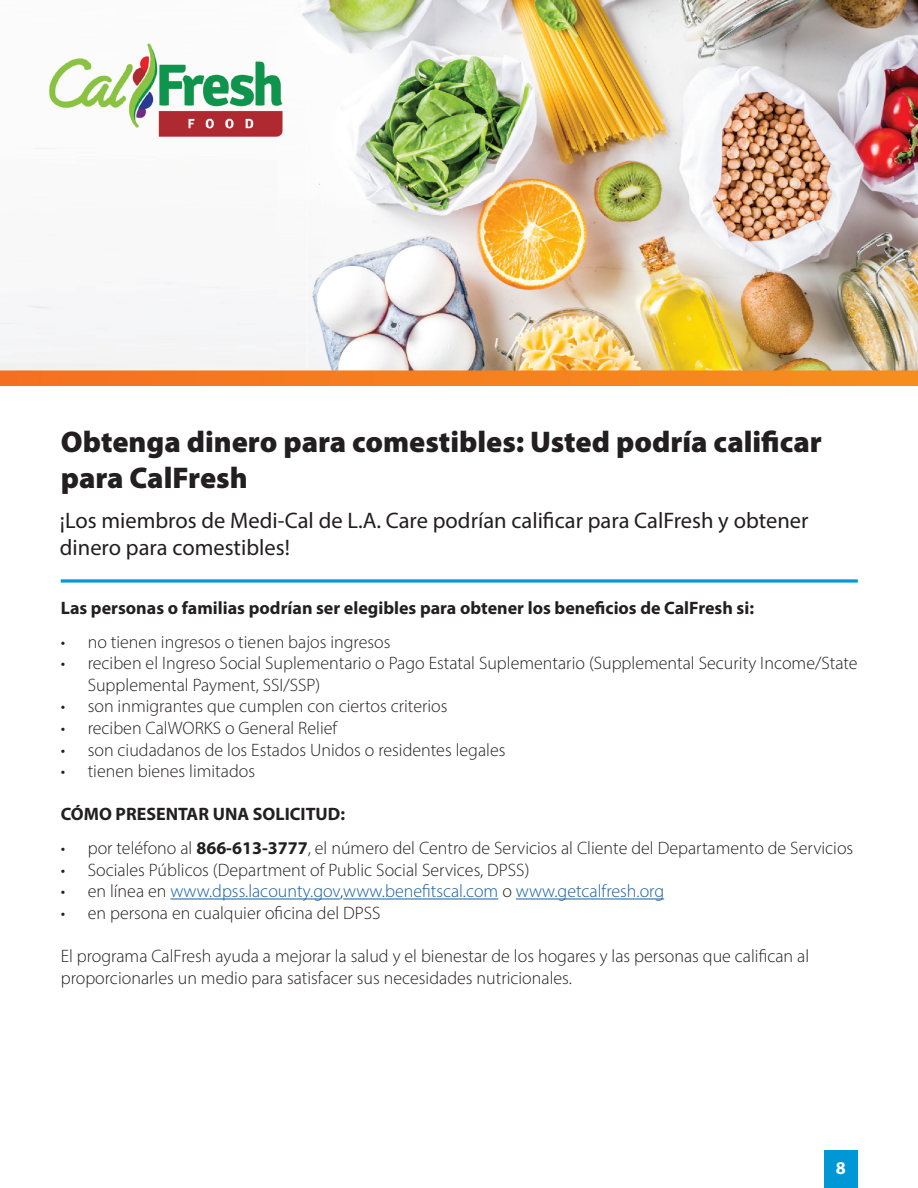
<style>
.page{position:relative;width:918px;height:1188px;background:#fff}
.page>*{position:absolute;margin:0;border:0;box-sizing:border-box;transform-origin:0 0}
.t1{font:900 30px/36px "Myriad Pro";color:#231f20}
.t2{font:22.5px/27px "Myriad Pro";color:#231f20}
.t3{font:300 18px/21.6px "Myriad Pro";color:#231f20}
.t4{font:700 18px "Myriad Pro";color:#231f20}
.t5{font:300 18px "Myriad Pro";color:#175d9e}
.t6{font:700 18px "Myriad Pro";color:#fff}
.s1{font-weight:700}
.s2{color:#231f20}
</style>
<div class="page">
<div style="left:824px;top:1151px;width:34px;height:37px;background:#0097d7"></div>
<svg style="left:61px;top:579px;width:797px;height:4px;background:#31abde"></svg>
<hr style="left:170px;top:899px;width:170px;height:1px;background:#175d9e">
<hr style="left:343px;top:899px;width:155px;height:1px;background:#175d9e">
<hr style="left:516px;top:899px;width:148px;height:1px;background:#175d9e">
<img style="left:0;top:0;width:918px;height:386px">
<h2 class="t1" style="left:61px;top:423px;width:763px">Obtenga dinero para comestibles: Usted podría calificar para CalFresh</h2>
<p class="t2" style="left:60px;top:506px;width:750px">¡Los miembros de Medi-Cal de L.A. Care podrían calificar para CalFresh y obtener dinero para comestibles!</p>
<p class="t4" style="left:61px;top:596px;width:695px">Las personas o familias podrían ser elegibles para obtener los beneficios de CalFresh si:</p>
<p class="t3" style="left:61px;top:631px;width:331px">• no tienen ingresos o tienen bajos ingresos</p>
<p class="t3" style="left:88px;top:652px;width:771px;text-indent:-27px">• reciben el Ingreso Social Suplementario o Pago Estatal Suplementario (Supplemental Security Income/State<br>Supplemental Payment, SSI/SSP)</p>
<p class="t3" style="left:61px;top:695px;width:388px">• son inmigrantes que cumplen con ciertos criterios</p>
<p class="t3" style="left:61px;top:717px;width:278px">• reciben CalWORKS o General Relief</p>
<p class="t3" style="left:61px;top:739px;width:446px">• son ciudadanos de los Estados Unidos o residentes legales</p>
<p class="t3" style="left:61px;top:760px;width:196px">• tienen bienes limitados</p>
<p class="t4" style="left:61px;top:803px;width:286px">CÓMO PRESENTAR UNA SOLICITUD:</p>
<p class="t3" style="left:61px;top:837px;width:794px">• por teléfono al <span class="s1">866‑613‑3777</span>, el número del Centro de Servicios al Cliente del Departamento de Servicios</p>
<p class="t3" style="left:61px;top:859px;width:470px">• Sociales Públicos (Department of Public Social Services, DPSS)</p>
<p class="t5" style="left:61px;top:880px;width:605px"><span class="s2">• en línea en</span> www.dpss.lacounty.gov<span class="s2">,</span>www.benefitscal.com <span class="s2">o</span> www.getcalfresh.org</p>
<p class="t3" style="left:61px;top:902px;width:321px">• en persona en cualquier oficina del DPSS</p>
<p class="t3" style="left:61px;top:945px;width:750px">El programa CalFresh ayuda a mejorar la salud y el bienestar de los hogares y las personas que califican al proporcionarles un medio para satisfacer sus necesidades nutricionales.</p>
<p class="t6" style="left:836px;top:1156px;width:11px">8</p>
</div>
